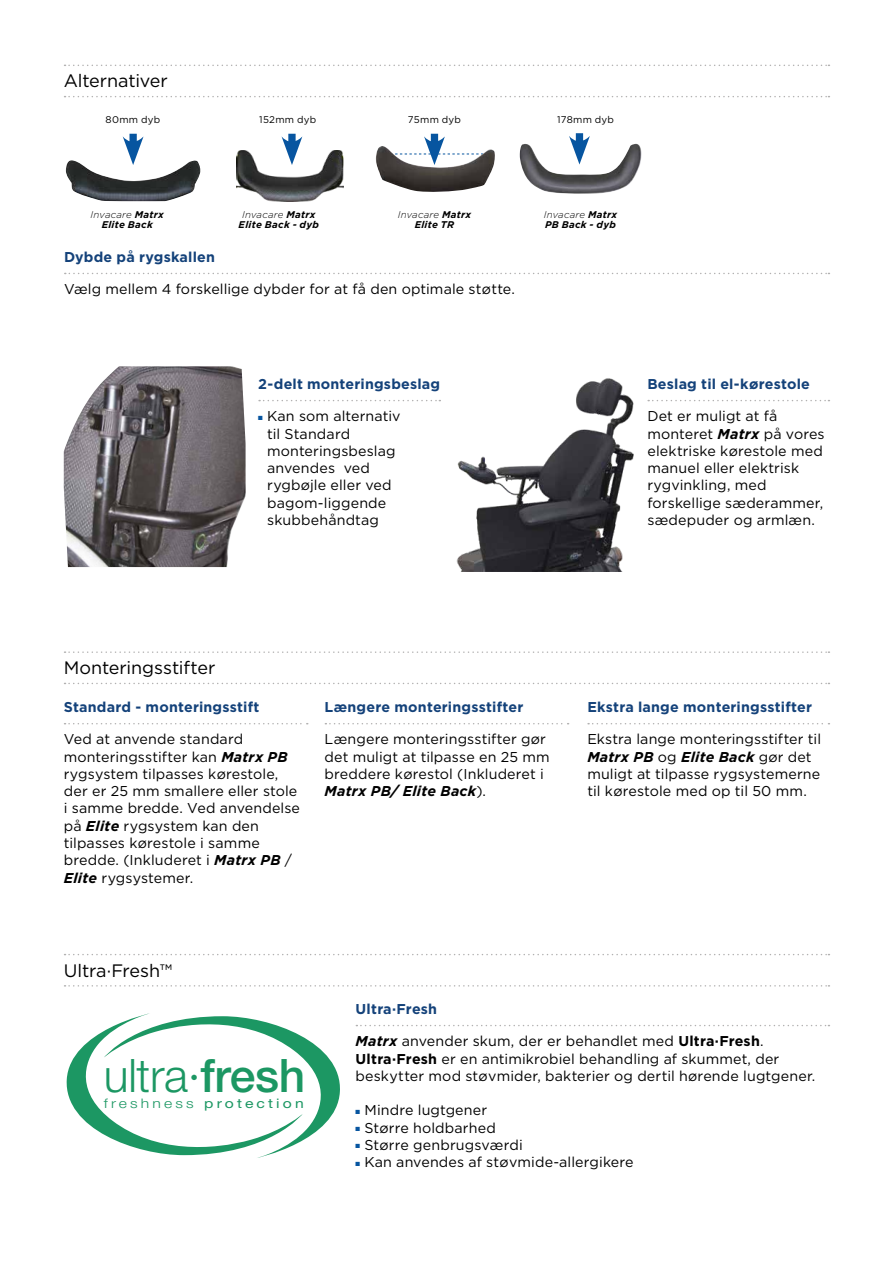
<style>
.page{position:relative;width:893px;height:1263px;background:#fff}
.page>*{position:absolute;margin:0;border:0;box-sizing:border-box;transform-origin:0 0}
.t1{font:300 46.2px "Helvetica Neue";letter-spacing:-.005em;color:#1c9763}
.t2{font:18px "Gotham";letter-spacing:-.005em;color:#000}
.t3{font:14.25px/17.2px "Gotham";letter-spacing:.01em;color:#000}
.t4{font:700 14.25px "Gotham";letter-spacing:.015em;color:#14427a}
.t5{font:13.2px "Helvetica Neue";letter-spacing:.2em;color:#1c9763;scale:1.19 1}
.t6{font:italic 700 9.75px/10.5px "Gotham";letter-spacing:.025em;color:#000;text-align:center}
.t7{font:9.75px "Gotham";letter-spacing:.02em;color:#000}
.s1{font-weight:300}
.s2{color:#0755a0}
.s3{font-weight:700;font-style:italic}
.s4{font-weight:500}
.s5{font-weight:700}
</style>
<div class="page">
<svg style="left:65px;top:65px;width:764px;height:1px"></svg>
<svg style="left:65px;top:96px;width:764px;height:1px"></svg>
<svg style="left:65px;top:651px;width:764px;height:2px"></svg>
<svg style="left:65px;top:683px;width:764px;height:1px"></svg>
<svg style="left:65px;top:954px;width:764px;height:1px"></svg>
<svg style="left:65px;top:985px;width:764px;height:1px"></svg>
<svg style="left:65px;top:273px;width:764px;height:1px"></svg>
<img style="left:65px;top:160px;width:136px;height:42px">
<div style="left:129px;top:134px;width:8px;height:14px;background:#0755a0"></div>
<svg style="left:123px;top:136px;width:21px;height:29px"></svg>
<img style="left:236px;top:150px;width:108px;height:51px">
<div style="left:288px;top:134px;width:8px;height:14px;background:#0755a0"></div>
<svg style="left:282px;top:136px;width:20px;height:29px"></svg>
<img style="left:520px;top:143px;width:121px;height:51px">
<div style="left:576px;top:133px;width:7px;height:15px;background:#0755a0"></div>
<svg style="left:569px;top:136px;width:21px;height:29px"></svg>
<img style="left:64px;top:366px;width:182px;height:201px">
<svg style="left:259px;top:400px;width:181px;height:1px"></svg>
<img style="left:456px;top:378px;width:178px;height:193px">
<svg style="left:648px;top:400px;width:181px;height:1px"></svg>
<svg style="left:65px;top:723px;width:243px;height:1px"></svg>
<svg style="left:325px;top:723px;width:244px;height:1px"></svg>
<svg style="left:588px;top:723px;width:241px;height:1px"></svg>
<div style="left:431px;top:134px;width:7px;height:14px;background:#0755a0"></div>
<svg style="left:66px;top:1013px;width:274px;height:145px"></svg>
<svg style="left:356px;top:1025px;width:473px;height:1px"></svg>
<svg style="left:424px;top:136px;width:21px;height:10px"></svg>
<img style="left:375px;top:146px;width:120px;height:46px">
<p class="t2" style="left:64px;top:69px;width:106px">Alternativer</p>
<p class="t7" style="left:106px;top:114px;width:56px">80mm dyb</p>
<p class="t7" style="left:259px;top:114px;width:58px">152mm dyb</p>
<p class="t7" style="left:408px;top:114px;width:55px">75mm dyb</p>
<p class="t7" style="left:557px;top:114px;width:58px">178mm dyb</p>
<p class="t6" style="left:91px;top:209px;width:75px"><span class="s1">Invacare</span> Matrx<br>Elite Back</p>
<p class="t6" style="left:239px;top:209px;width:82px"><span class="s1">Invacare</span> Matrx<br>Elite Back - dyb</p>
<p class="t6" style="left:398px;top:209px;width:75px"><span class="s1">Invacare</span> Matrx<br>Elite TR</p>
<p class="t4" style="left:64px;top:248px;width:152px">Dybde på rygskallen</p>
<p class="t3" style="left:64px;top:280px;width:453px">Vælg mellem 4 forskellige dybder for at få den optimale støtte.</p>
<p class="t6" style="left:544px;top:209px;width:75px;text-align:left"><span class="s1">Invacare</span> Matrx<br>PB Back - dyb</p>
<p class="t4" style="left:258px;top:375px;width:183px">2-delt monteringsbeslag</p>
<p class="t3" style="left:267px;top:407px;width:135px;text-indent:-9px"><span class="s2">■</span> Kan som alternativ til Standard monteringsbeslag anvendes ved rygbøjle eller ved bagom-liggende skubbehåndtag</p>
<p class="t4" style="left:647px;top:375px;width:164px">Beslag til el-kørestole</p>
<p class="t3" style="left:647px;top:407px;width:179px">Det er muligt at få monteret <span class="s3">Matrx</span> på vores elektriske kørestole med manuel eller elektrisk rygvinkling, med forskellige sæderammer, sædepuder og armlæn.</p>
<p class="t2" style="left:64px;top:656px;width:153px">Monteringsstifter</p>
<p class="t4" style="left:64px;top:698px;width:197px">Standard - monteringsstift</p>
<p class="t3" style="left:64px;top:730px;width:238px">Ved at anvende standard monteringsstifter kan <span class="s3">Matrx PB </span>rygsystem tilpasses kørestole, der er 25 mm smallere eller stole i samme bredde. Ved anvendelse på <span class="s3">Elite</span> rygsystem kan den tilpasses kørestole i samme bredde. (Inkluderet i <span class="s3">Matrx PB</span> /<br><span class="s3">Elite</span> rygsystemer.</p>
<p class="t4" style="left:325px;top:698px;width:200px">Længere monteringsstifter</p>
<p class="t3" style="left:325px;top:730px;width:227px">Længere monteringsstifter gør det muligt at tilpasse en 25 mm breddere kørestol (Inkluderet i<br><span class="s3">Matrx PB/ Elite Back</span>).</p>
<p class="t4" style="left:587px;top:698px;width:226px">Ekstra lange monteringsstifter</p>
<p class="t3" style="left:587px;top:730px;width:235px">Ekstra lange monteringsstifter til<br><span class="s3">Matrx PB</span> og <span class="s3">Elite Back</span> gør det muligt at tilpasse rygsystemerne til kørestole med op til 50 mm.</p>
<p class="t2" style="left:64px;top:959px;width:110px">Ultra∙Fresh™</p>
<h1 class="t1" style="left:104px;top:1047px;width:203px">ultra·<span class="s4">fresh</span></h1>
<p class="t5" style="left:104px;top:1095px;width:169px"><span class="s1">freshness</span> protection</p>
<p class="t4" style="left:356px;top:1000px;width:83px">Ultra∙Fresh</p>
<p class="t3" style="left:356px;top:1032px;width:461px"><span class="s3">Matrx</span> anvender skum, der er behandlet med <span class="s5">Ultra∙Fresh</span>.<br><span class="s5">Ultra∙Fresh</span> er en antimikrobiel behandling af skummet, der beskytter mod støvmider, bakterier og dertil hørende lugtgener.</p>
<p class="t3" style="left:356px;top:1101px;width:133px"><span class="s2">■</span> Mindre lugtgener</p>
<p class="t3" style="left:356px;top:1118px;width:142px"><span class="s2">■</span> Større holdbarhed</p>
<p class="t3" style="left:356px;top:1136px;width:169px"><span class="s2">■</span> Større genbrugsværdi</p>
<p class="t3" style="left:356px;top:1153px;width:280px"><span class="s2">■</span> Kan anvendes af støvmide-allergikere</p>
</div>
